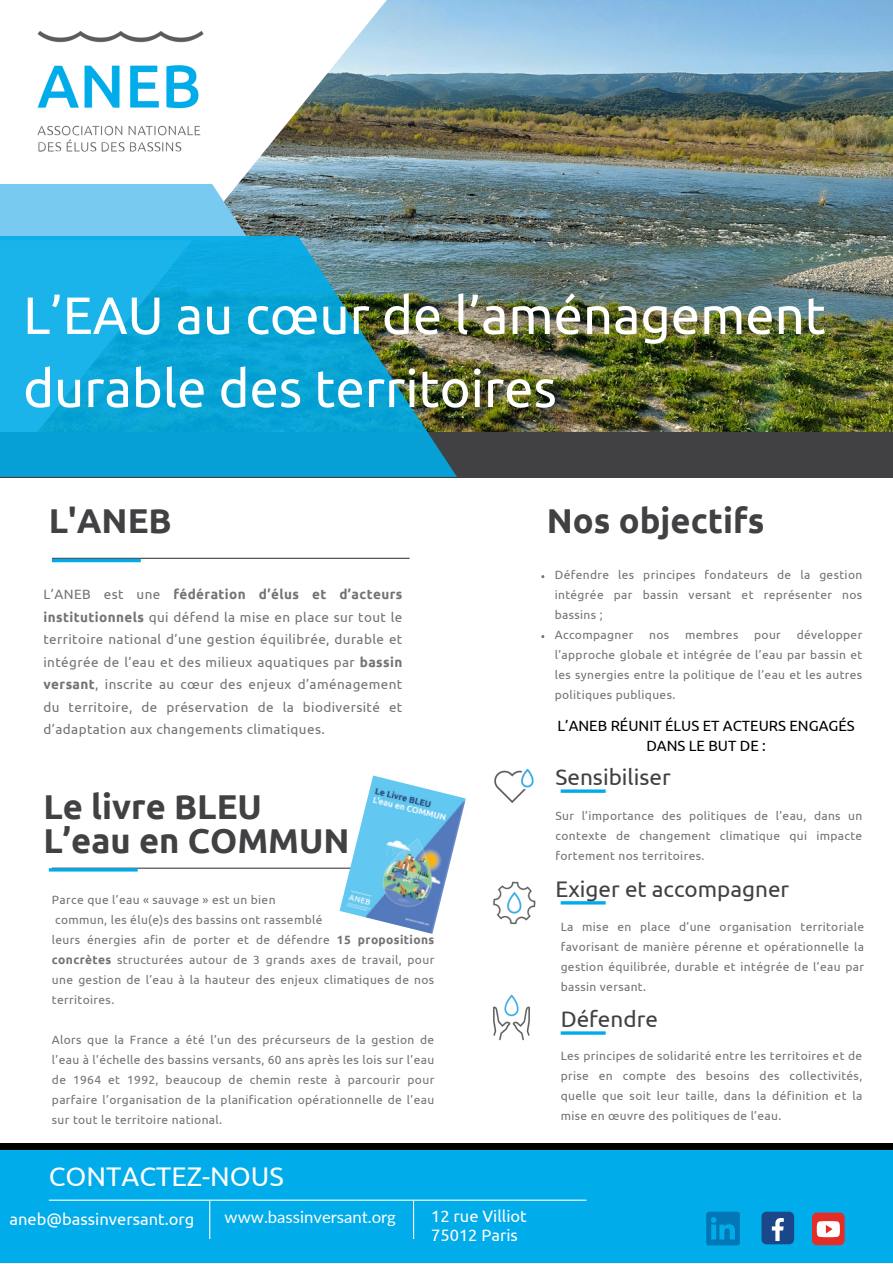
<style>
.page{position:relative;width:893px;height:1264px;background:#fff}
.page>*{position:absolute;margin:0;border:0;box-sizing:border-box;transform-origin:0 0}
.t1{font:52.5px/73.1px "Ubuntu";color:#fff}
.t2{font:700 34.5px "Ubuntu";color:#414042}
.t3{font:27px "Ubuntu";color:#fff}
.t4{font:22.5px "Ubuntu";color:#414042}
.t5{font:16.65px "Lato";color:#fff}
.t6{font:16.5px "Ubuntu";color:#fff}
.t7{font:14.85px/20.2px "Ubuntu";color:#000;text-align:center}
.t8{font:13.5px/22.5px "Ubuntu";letter-spacing:.03em;color:#737373;text-align:justify}
.t9{font:12px/20px "Ubuntu";letter-spacing:.03em;color:#737373;text-align:justify}
.s1{font-weight:700}
</style>
<div class="page">
<img style="left:238px;top:0;width:654px;height:432px">
<svg style="left:0;top:184px;width:249px;height:52px;background:#7ac7ea"></svg>
<div style="left:0;top:432px;width:892px;height:46px;background:#414042"></div>
<svg style="left:0;top:236px;width:457px;height:241px;background:#1a9dc5"></svg>
<div style="left:0;top:1150px;width:892px;height:112px;background:#00ace9"></div>
<div style="left:0;top:1142px;width:892px;height:7px;background:#000"></div>
<hr style="left:52px;top:557px;width:357px;height:2px;background:#414042">
<hr style="left:52px;top:867px;width:357px;height:1px;background:#414042">
<img style="left:339px;top:775px;width:127px;height:158px">
<hr style="left:52px;top:559px;width:89px;height:3px;background:#00abe9">
<hr style="left:49px;top:868px;width:89px;height:3px;background:#00abe9">
<hr style="left:560px;top:789px;width:45px;height:3px;background:#00abe9">
<hr style="left:560px;top:901px;width:45px;height:3px;background:#00abe9">
<hr style="left:560px;top:1031px;width:45px;height:3px;background:#00abe9">
<hr style="left:49px;top:1199px;width:537px;height:1px;background:#fff">
<hr style="left:209px;top:1200px;width:1px;height:38px;background:#fff">
<hr style="left:413px;top:1200px;width:1px;height:38px;background:#fff">
<img style="left:23px;top:31px;width:189px;height:158px">
<img style="left:493px;top:881px;width:43px;height:44px">
<img style="left:493px;top:994px;width:37px;height:47px">
<img style="left:494px;top:768px;width:40px;height:35px">
<svg style="left:706px;top:1211px;width:33px;height:34px"></svg>
<div style="left:761px;top:1211px;width:33px;height:33px;background:#1a4789;border-radius:5px"></div>
<svg style="left:771px;top:1218px;width:12px;height:22px"></svg>
<div style="left:812px;top:1212px;width:32px;height:33px;background:#e52d27;border-radius:5px"></div>
<svg style="left:816px;top:1221px;width:23px;height:16px"></svg>
<p class="t1" style="left:23px;top:278px;width:804px">L’EAU au cœur de l’aménagement durable des territoires</p>
<p class="t2" style="left:49px;top:501px;width:124px">L'ANEB</p>
<p class="t2" style="left:546px;top:501px;width:219px">Nos objectifs</p>
<p class="t8" style="left:43px;top:583px;width:360px">L’ANEB est une <span class="s1">fédération d’élus et d’acteurs institutionnels</span> qui défend la mise en place sur tout le territoire national d’une gestion équilibrée, durable et intégrée de l’eau et des milieux aquatiques par <span class="s1">bassin versant</span>, inscrite au cœur des enjeux d’aménagement du territoire, de préservation de la biodiversité et d’adaptation aux changements climatiques.</p>
<p class="t2" style="left:43px;top:786px;width:220px">Le livre BLEU</p>
<p class="t2" style="left:43px;top:820px;width:308px">L’eau en COMMUN</p>
<p class="t9" style="left:52px;top:889px;width:225px">Parce que l’eau « sauvage » est un bien</p>
<p class="t9" style="left:55px;top:909px;width:269px">commun, les élu(e)s des bassins ont rassemblé</p>
<p class="t9" style="left:52px;top:929px;width:384px">leurs énergies afin de porter et de défendre <span class="s1">15 propositions concrètes</span> structurées autour de 3 grands axes de travail, pour une gestion de l’eau à la hauteur des enjeux climatiques de nos territoires.</p>
<p class="t9" style="left:52px;top:1029px;width:384px">Alors que la France a été l’un des précurseurs de la gestion de l’eau à l’échelle des bassins versants, 60 ans après les lois sur l’eau de 1964 et 1992, beaucoup de chemin reste à parcourir pour parfaire l’organisation de la planification opérationnelle de l’eau sur tout le territoire national.</p>
<p class="t3" style="left:49px;top:1160px;width:236px">CONTACTEZ-NOUS</p>
<p class="t6" style="left:10px;top:1209px;width:186px">aneb@bassinversant.org</p>
<p class="t5" style="left:224px;top:1206px;width:173px">www.bassinversant.org</p>
<p class="t6" style="left:431px;top:1206px;width:97px">12 rue Villiot</p>
<p class="t6" style="left:431px;top:1225px;width:88px">75012 Paris</p>
<p class="t9" style="left:554px;top:564px;width:309px">Défendre les principes fondateurs de la gestion intégrée par bassin versant et représenter nos bassins ;</p>
<p class="t9" style="left:554px;top:624px;width:80px">Accompagner</p>
<p class="t9" style="left:649px;top:624px;width:22px">nos</p>
<p class="t9" style="left:685px;top:624px;width:55px">membres</p>
<p class="t9" style="left:754px;top:624px;width:28px">pour</p>
<p class="t9" style="left:554px;top:624px;width:309px;text-indent:242px">développer l’approche globale et intégrée de l’eau par bassin et les synergies entre la politique de l’eau et les autres politiques publiques.</p>
<p class="t7" style="left:557px;top:715px;width:299px">L’ANEB RÉUNIT ÉLUS ET ACTEURS ENGAGÉS<br>DANS LE BUT DE :</p>
<p class="t4" style="left:555px;top:763px;width:117px">Sensibiliser</p>
<p class="t9" style="left:555px;top:805px;width:308px">Sur l’importance des politiques de l’eau, dans un contexte de changement climatique qui impacte fortement nos territoires.</p>
<p class="t4" style="left:555px;top:875px;width:235px">Exiger et accompagner</p>
<p class="t9" style="left:560px;top:916px;width:305px">La mise en place d’une organisation territoriale favorisant de manière pérenne et opérationnelle la gestion équilibrée, durable et intégrée de l’eau par bassin versant.</p>
<p class="t4" style="left:560px;top:1005px;width:99px">Défendre</p>
<p class="t9" style="left:560px;top:1046px;width:303px">Les principes de solidarité entre les territoires et de prise en compte des besoins des collectivités, quelle que soit leur taille, dans la définition et la mise en œuvre des politiques de l’eau.</p>
</div>
